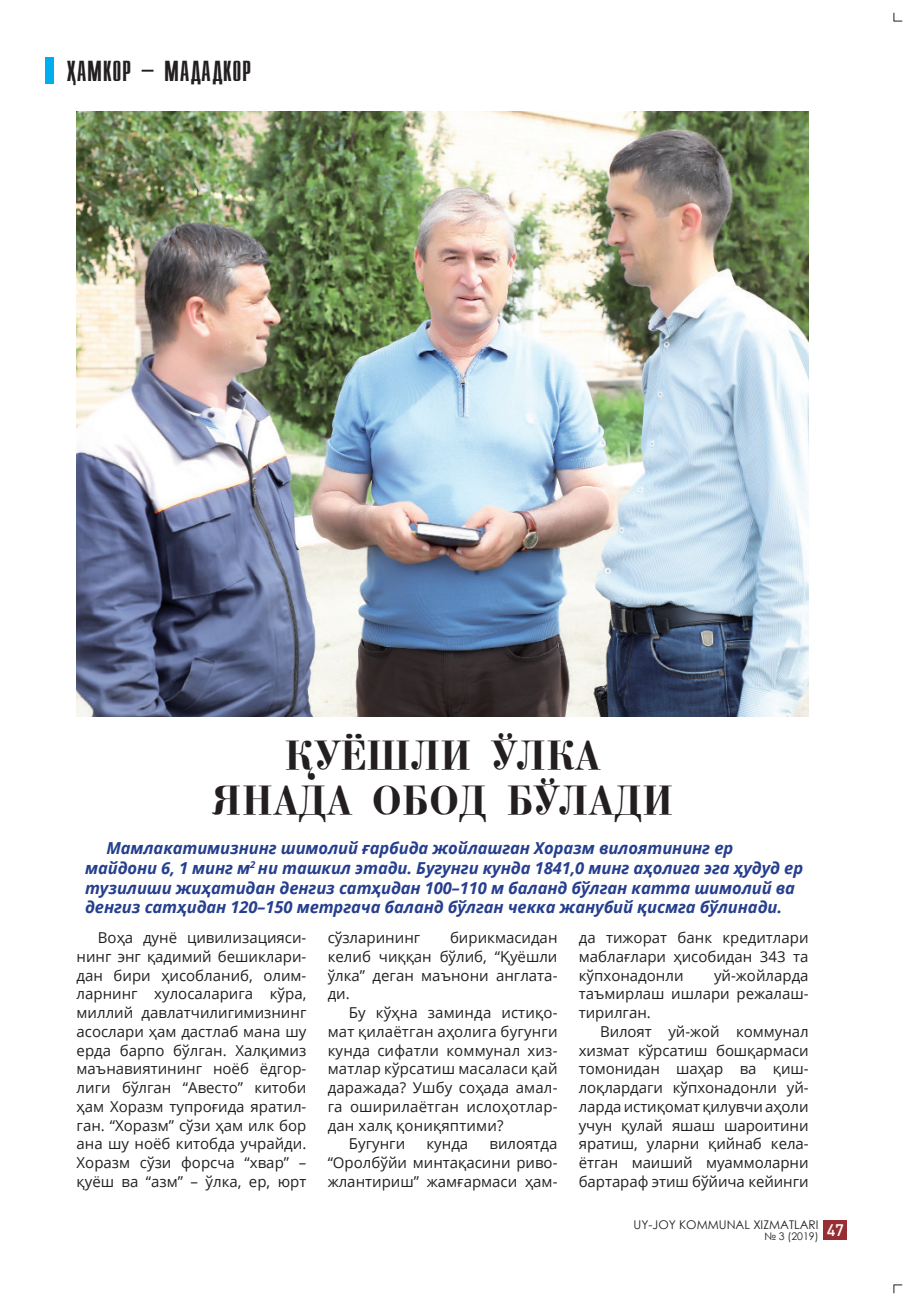
<style>
.page{position:relative;width:915px;height:1306px;background:#fff}
.page>*{position:absolute;margin:0;border:0;box-sizing:border-box;transform-origin:0 0}
.Sarlovha{font:700 43.35px/45px "Virtec Bodoni Uz";color:#231f20;text-align:center;scale:.9 1}
.Rubrika{font:24px "Virtec Compact Uz";letter-spacing:.025em;color:#231f20}
.kirish_so_zi{font:italic 700 16.5px/19.8px "Open Sans";letter-spacing:-.005em;color:#253f8e}
.t1{font:500 16.5px "DIN Pro";color:#fff}
.t2{font:15px/18.8px "Open Sans";color:#231f20;text-align:justify}
.t3{font:12px "Century Gothic";color:#231f20}
.t4{font:10.5px "Century Gothic";color:#231f20}
</style>
<div class="page">
<img style="left:77px;top:111px;width:731px;height:605px">
<div style="left:823px;top:1219px;width:23px;height:20px;background:#962e33"></div>
<div style="left:45px;top:57px;width:8px;height:27px;background:#00aeef"></div>
<svg style="left:893px;top:13px;width:8px;height:9px"></svg>
<svg style="left:893px;top:1284px;width:8px;height:9px"></svg>
<p class="Rubrika" style="left:67px;top:56px;width:186px">²АМКОР – МАДАДКОР</p>
<p class="Sarlovha" style="left:212px;top:733px;width:514px">ЄУЁШЛИ ЎЛКА<br>ЯНАДА ОБОД БЎЛАДИ</p>
<p class="kirish_so_zi" style="left:85px;top:837px;width:719px;text-indent:21px">Мамлакатимизнинг шимолий ғарбида жойлашган Хоразм вилоятининг ер майдони 6, 1 минг м<sup>2</sup> ни ташкил этади. Бугунги кунда 1841,0 минг аҳолига эга ҳудуд ер тузилиши жиҳатидан денгиз сатҳидан 100–110 м баланд бўлган катта шимолий ва денгиз сатҳидан 120–150 метргача баланд бўлган чекка жанубий қисмга бўлинади.</p>
<p class="t2" style="left:327px;top:927px;width:94px">сўзларининг</p>
<p class="t2" style="left:327px;top:927px;width:231px;text-indent:122px">бирикмасидан келиб чиққан бўлиб, “Қуёшли ўлка” деган маънони англата&shy;ди.</p>
<p class="t2" style="left:327px;top:1002px;width:231px;text-indent:21px">Бу кўҳна заминда истиқо&shy;мат қилаётган аҳолига бугунги кунда сифатли коммунал хиз&shy;матлар кўрсатиш масаласи қай даражада? Ушбу соҳада амал&shy;га оширилаётган ислоҳотлар&shy;дан халқ қониқяптими?</p>
<p class="t2" style="left:349px;top:1134px;width:58px">Бугунги</p>
<p class="t2" style="left:426px;top:1134px;width:43px">кунда</p>
<p class="t2" style="left:578px;top:927px;width:231px">да тижорат банк кредитлари маблағлари ҳисобидан 343 та кўпхонадонли</p>
<p class="t2" style="left:77px;top:927px;width:231px;text-indent:21px">Воҳа дунё цивилизацияси&shy;нинг энг қадимий бешиклари&shy;дан бири ҳисобланиб, олим&shy;ларнинг хулосаларига кўра, миллий давлатчилигимизнинг асослари ҳам дастлаб мана шу ерда барпо бўлган. Халқимиз маънавиятининг ноёб ёдгор&shy;лиги бўлган “Авесто” китоби ҳам Хоразм тупроғида яратил&shy;ган. “Хоразм” сўзи ҳам илк бор ана шу ноёб китобда учрайди.<br>Хоразм сўзи форсча “хвар” – қуёш ва “азм” – ўлка, ер, юрт</p>
<p class="t2" style="left:578px;top:965px;width:231px;text-indent:135px">уй-жойларда таъмирлаш ишлари режалаш&shy;тирилган.</p>
<p class="t2" style="left:578px;top:1021px;width:231px;text-indent:21px">Вилоят уй-жой коммунал хизмат кўрсатиш бошқармаси томонидан шаҳар ва қиш&shy;лоқлардаги кўпхонадонли уй&shy;ларда истиқомат қилувчи аҳоли учун қулай яшаш шароитини яратиш, уларни қийнаб кела&shy;ётган маиший муаммоларни бартараф этиш бўйича кейинги</p>
<p class="t2" style="left:327px;top:1134px;width:231px;text-indent:162px">вилоятда “Оролбўйи минтақасини риво&shy;жлантириш” жамғармаси ҳам-</p>
<p class="t3" style="left:633px;top:1216px;width:186px">UY-JOY KОMМUNAL XIZMATLARI</p>
<p class="t4" style="left:764px;top:1228px;width:56px">№ 3 (2019)</p>
<p class="t1" style="left:826px;top:1216px;width:19px">47</p>
</div>
